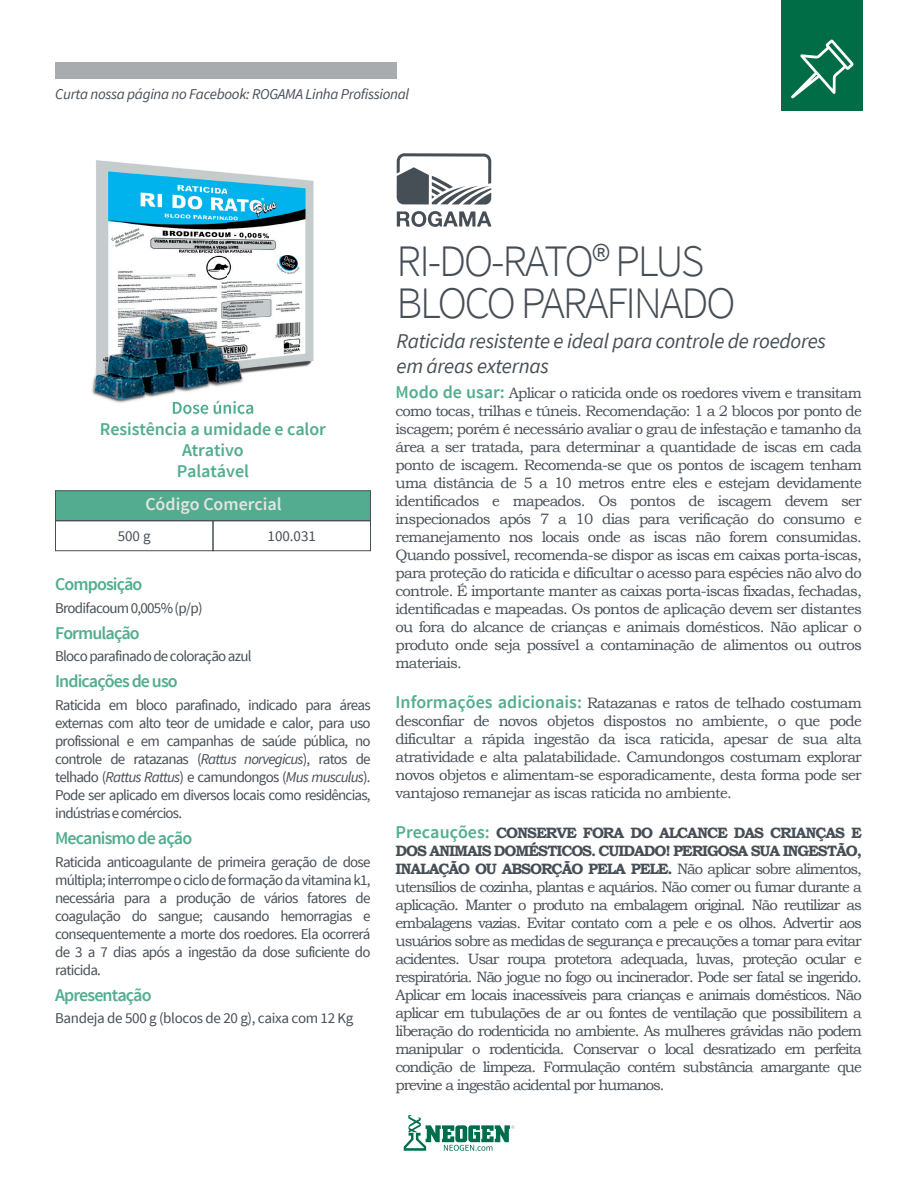
<style>
.page{position:relative;width:918px;height:1188px;background:#fff}
.page>*{position:absolute;margin:0;border:0;box-sizing:border-box;transform-origin:0 0}
.t1{font:300 45px/42px "Source Sans Pro";letter-spacing:-.045em;color:#464e56}
.t2{font:italic 21px/25.2px "Source Sans Pro";letter-spacing:-.015em;color:#464e56}
.t3{font:600 18px "Source Sans Pro";letter-spacing:-.05em;color:#52ad90}
.t4{font:600 18px/21px "Source Sans Pro";letter-spacing:-.005em;color:#53ac90;text-align:center}
.t5{font:600 18px "Source Sans Pro";color:#e2e5e1}
.t6{font:15px/18px "Bookman Old Style";letter-spacing:-.05em;color:#464e56;text-align:justify}
.t7{font:15px/18px "Source Sans Pro";letter-spacing:-.05em;color:#464e56;text-align:justify}
.t8{font:italic 15px "Source Sans Pro";letter-spacing:-.02em;color:#464e56}
.t9{font:15px "Source Sans Pro";letter-spacing:-.02em;color:#464e56}
.s1{font-style:italic}
.s2{font-family:"Source Sans Pro";font-weight:600;font-size:18px;color:#52ad90}
.s3{font-weight:700}
</style>
<div class="page">
<div style="left:782px;top:0;width:81px;height:110px;background:#006d47"></div>
<div style="left:55px;top:62px;width:342px;height:16px;background:#a8acaf"></div>
<svg style="left:397px;top:153px;width:94px;height:74px"></svg>
<svg style="left:791px;top:39px;width:63px;height:59px"></svg>
<svg style="left:404px;top:1115px;width:110px;height:36px"></svg>
<div style="left:55px;top:491px;width:316px;height:30px;background:#53ac90;border:1px solid #464e56"></div>
<div style="left:55px;top:521px;width:158px;height:30px;border:1px solid #464e56"></div>
<div style="left:213px;top:521px;width:158px;height:30px;border:1px solid #464e56"></div>
<img style="left:92px;top:160px;width:222px;height:254px">
<img style="left:173px;top:401px;width:80px;height:13px">
<p class="t8" style="left:55px;top:85px;width:356px">Curta nossa página no Facebook: ROGAMA Linha Profissional</p>
<p class="t4" style="left:100px;top:419px;width:227px">Resistência a umidade e calor<br>Atrativo<br>Palatável</p>
<p class="t5" style="left:145px;top:493px;width:138px">Código Comercial</p>
<p class="t7" style="left:118px;top:527px;width:34px">500 g</p>
<p class="t7" style="left:268px;top:527px;width:50px">100.031</p>
<p class="t3" style="left:55px;top:573px;width:89px">Composição</p>
<p class="t7" style="left:55px;top:599px;width:149px">Brodifacoum 0,005% (p/p)</p>
<p class="t3" style="left:55px;top:622px;width:86px">Formulação</p>
<p class="t7" style="left:55px;top:648px;width:198px">Bloco parafinado de coloração azul</p>
<p class="t3" style="left:55px;top:670px;width:124px">Indicações de uso</p>
<p class="t7" style="left:55px;top:696px;width:317px">Raticida em bloco parafinado, indicado para áreas externas com alto teor de umidade e calor, para uso profissional e em campanhas de saúde pública, no controle de ratazanas (<span class="s1">Rattus norvegicus</span>), ratos de telhado (<span class="s1">Rattus Rattus</span>) e camundongos (<span class="s1">Mus musculus</span>).<br>Pode ser aplicado em diversos locais como residências, indústrias e comércios.</p>
<p class="t3" style="left:55px;top:827px;width:139px">Mecanismo de ação</p>
<p class="t7" style="left:55px;top:853px;width:317px">Raticida anticoagulante de primeira geração de dose múltipla; interrompe o ciclo de formação da vitamina k1, necessária para a produção de vários fatores de coagulação do sangue; causando hemorragias e consequentemente a morte dos roedores. Ela ocorrerá de 3 a 7 dias após a ingestão da dose suficiente do raticida.</p>
<p class="t3" style="left:55px;top:983px;width:98px">Apresentação</p>
<p class="t9" style="left:55px;top:1009px;width:300px">Bandeja de 500 g (blocos de 20 g), caixa com 12 Kg</p>
<h1 class="t1" style="left:397px;top:240px;width:341px">RI-DO-RATO® PLUS<br>BLOCO PARAFINADO</h1>
<h2 class="t2" style="left:397px;top:329px;width:431px">Raticida resistente e ideal para controle de roedores em áreas externas</h2>
<p class="t6" style="left:396px;top:384px;width:468px"><span class="s2">Modo de usar:</span> Aplicar o raticida onde os roedores vivem e transitam como tocas, trilhas e túneis. Recomendação: 1 a 2 blocos por ponto de iscagem; porém é necessário avaliar o grau de infestação e tamanho da área a ser tratada, para determinar a quantidade de iscas em cada ponto de iscagem. Recomenda-se que os pontos de iscagem tenham uma distância de 5 a 10 metros entre eles e estejam devidamente identificados e mapeados. Os pontos de iscagem devem ser inspecionados após 7 a 10 dias para verificação do consumo e remanejamento nos locais onde as iscas não forem consumidas.<br>Quando possível, recomenda-se dispor as iscas em caixas porta-iscas, para proteção do raticida e dificultar o acesso para espécies não alvo do controle. É importante manter as caixas porta-iscas fixadas, fechadas, identificadas e mapeadas. Os pontos de aplicação devem ser distantes ou fora do alcance de crianças e animais domésticos. Não aplicar o produto onde seja possível a contaminação de alimentos ou outros materiais.</p>
<p class="t6" style="left:396px;top:694px;width:468px"><span class="s2">Informações adicionais:</span> Ratazanas e ratos de telhado costumam desconfiar de novos objetos dispostos no ambiente, o que pode dificultar a rápida ingestão da isca raticida, apesar de sua alta atratividade e alta palatabilidade. Camundongos costumam explorar novos objetos e alimentam-se esporadicamente, desta forma pode ser vantajoso remanejar as iscas raticida no ambiente.</p>
<p class="t6" style="left:396px;top:824px;width:468px"><span class="s2">Precauções:</span> <span class="s3">CONSERVE FORA DO ALCANCE DAS CRIANÇAS E DOS ANIMAIS DOMÉSTICOS. CUIDADO! PERIGOSA SUA INGESTÃO, INALAÇÃO OU ABSORÇÃO PELA PELE.</span> Não aplicar sobre alimentos, utensílios de cozinha, plantas e aquários. Não comer ou fumar durante a aplicação. Manter o produto na embalagem original. Não reutilizar as embalagens vazias. Evitar contato com a pele e os olhos. Advertir aos usuários sobre as medidas de segurança e precauções a tomar para evitar acidentes. Usar roupa protetora adequada, luvas, proteção ocular e respiratória. Não jogue no fogo ou incinerador. Pode ser fatal se ingerido.<br>Aplicar em locais inacessíveis para crianças e animais domésticos. Não aplicar em tubulações de ar ou fontes de ventilação que possibilitem a liberação do rodenticida no ambiente. As mulheres grávidas não podem manipular o rodenticida. Conservar o local desratizado em perfeita condição de limpeza. Formulação contém substância amargante que previne a ingestão acidental por humanos.</p>
</div>
